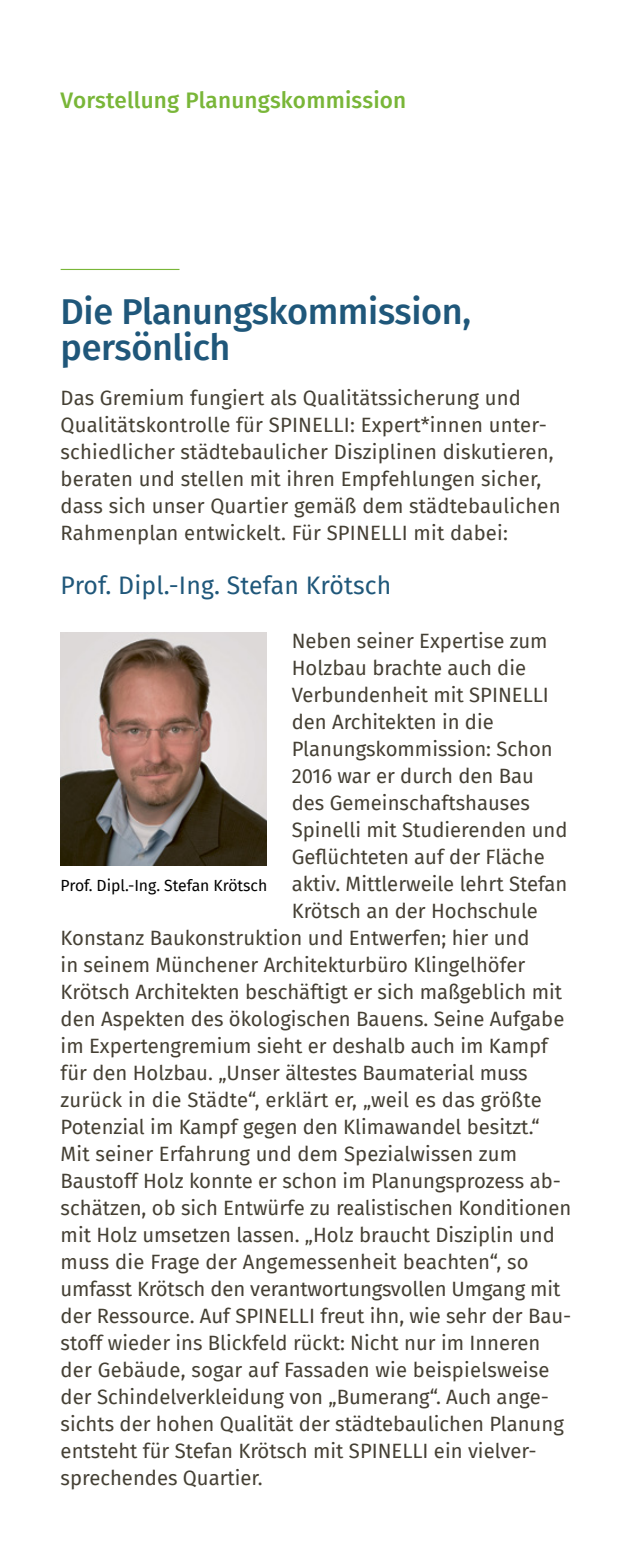
<style>
.page{position:relative;width:632px;height:1550px;background:#fff}
.page>*{position:absolute;margin:0;border:0;box-sizing:border-box;transform-origin:0 0}
.BF-Headline_h2{font:500 36px/36px "Fira Sans";letter-spacing:-.01em;color:#1f577a}
.t1{font:24.75px "Fira Sans";letter-spacing:.005em;color:#1f577a}
.BF-Bereich_h1{font:500 22.5px "Fira Sans";letter-spacing:.01em;color:#79b638}
.t2{font:20.25px/27px "Fira Sans";color:#454034}
.t3{font:15.75px "Fira Sans";color:#000}
</style>
<div class="page">
<hr style="left:61px;top:269px;width:118px;height:1px;background:#79b638">
<img style="left:61px;top:633px;width:205px;height:233px">
<h1 class="BF-Bereich_h1" style="left:61px;top:82px;width:347px">Vorstellung Planungskommission</h1>
<h2 class="BF-Headline_h2" style="left:61px;top:292px;width:412px">Die Planungskommission, persönlich</h2>
<p class="t2" style="left:61px;top:384px;width:501px">Das Gremium fungiert als Qualitätssicherung und Qualitätskontrolle für SPINELLI: Expert*innen unter&shy;schiedlicher städtebaulicher Disziplinen diskutieren, beraten und stellen mit ihren Empfehlungen sicher, dass sich unser Quartier gemäß dem städtebaulichen Rahmenplan entwickelt. Für SPINELLI mit dabei:</p>
<p class="t1" style="left:61px;top:567px;width:332px">Prof. Dipl.-Ing. Stefan Krötsch</p>
<p class="t2" style="left:291px;top:627px;width:257px">Neben seiner Expertise zum<br>Holzbau brachte auch die</p>
<p class="t2" style="left:291px;top:681px;width:258px">Verbundenheit mit SPINELLI den Architekten in die</p>
<p class="t2" style="left:291px;top:735px;width:262px">Planungskommission: Schon</p>
<p class="t2" style="left:291px;top:762px;width:243px">2016 war er durch den Bau</p>
<p class="t2" style="left:291px;top:789px;width:239px">des Gemeinschaftshauses</p>
<p class="t2" style="left:291px;top:816px;width:277px">Spinelli mit Studierenden und</p>
<p class="t2" style="left:291px;top:843px;width:254px">Geflüchteten auf der Fläche</p>
<p class="t2" style="left:291px;top:870px;width:277px">aktiv. Mittlerweile lehrt Stefan</p>
<p class="t2" style="left:291px;top:897px;width:248px">Krötsch an der Hochschule</p>
<p class="t2" style="left:61px;top:924px;width:470px">Konstanz Baukonstruktion und Entwerfen; hier und</p>
<p class="t2" style="left:61px;top:951px;width:466px">in seinem Münchener Architekturbüro Klingelhöfer</p>
<p class="t2" style="left:61px;top:978px;width:503px">Krötsch Architekten beschäftigt er sich maßgeblich mit</p>
<p class="t2" style="left:61px;top:1005px;width:505px">den Aspekten des ökologischen Bauens. Seine Aufgabe</p>
<p class="t2" style="left:61px;top:1032px;width:488px">im Expertengremium sieht er deshalb auch im Kampf</p>
<p class="t2" style="left:61px;top:1059px;width:468px">für den Holzbau. „Unser ältestes Baumaterial muss</p>
<p class="t2" style="left:61px;top:1086px;width:482px">zurück in die Städte“, erklärt er, „weil es das größte</p>
<p class="t2" style="left:61px;top:1113px;width:480px">Potenzial im Kampf gegen den Klimawandel besitzt.“</p>
<p class="t2" style="left:61px;top:1140px;width:458px">Mit seiner Erfahrung und dem Spezialwissen zum</p>
<p class="t2" style="left:61px;top:1167px;width:512px">Baustoff Holz konnte er schon im Planungsprozess ab&shy;schätzen, ob sich Entwürfe zu realistischen Konditionen mit Holz umsetzen lassen. „Holz braucht Disziplin und muss die Frage der Angemessenheit beachten“, so umfasst Krötsch den verantwortungsvollen Umgang mit der Ressource. Auf SPINELLI freut ihn, wie sehr der Bau&shy;stoff wieder ins Blickfeld rückt: Nicht nur im Inneren der Gebäude, sogar auf Fassaden wie beispielsweise der Schindelverkleidung von „Bumerang“. Auch ange&shy;sichts der hohen Qualität der städtebaulichen Planung entsteht für Stefan Krötsch mit SPINELLI ein vielver&shy;sprechendes Quartier.</p>
<p class="t3" style="left:61px;top:874px;width:208px">Prof. Dipl.-Ing. Stefan Krötsch</p>
</div>
